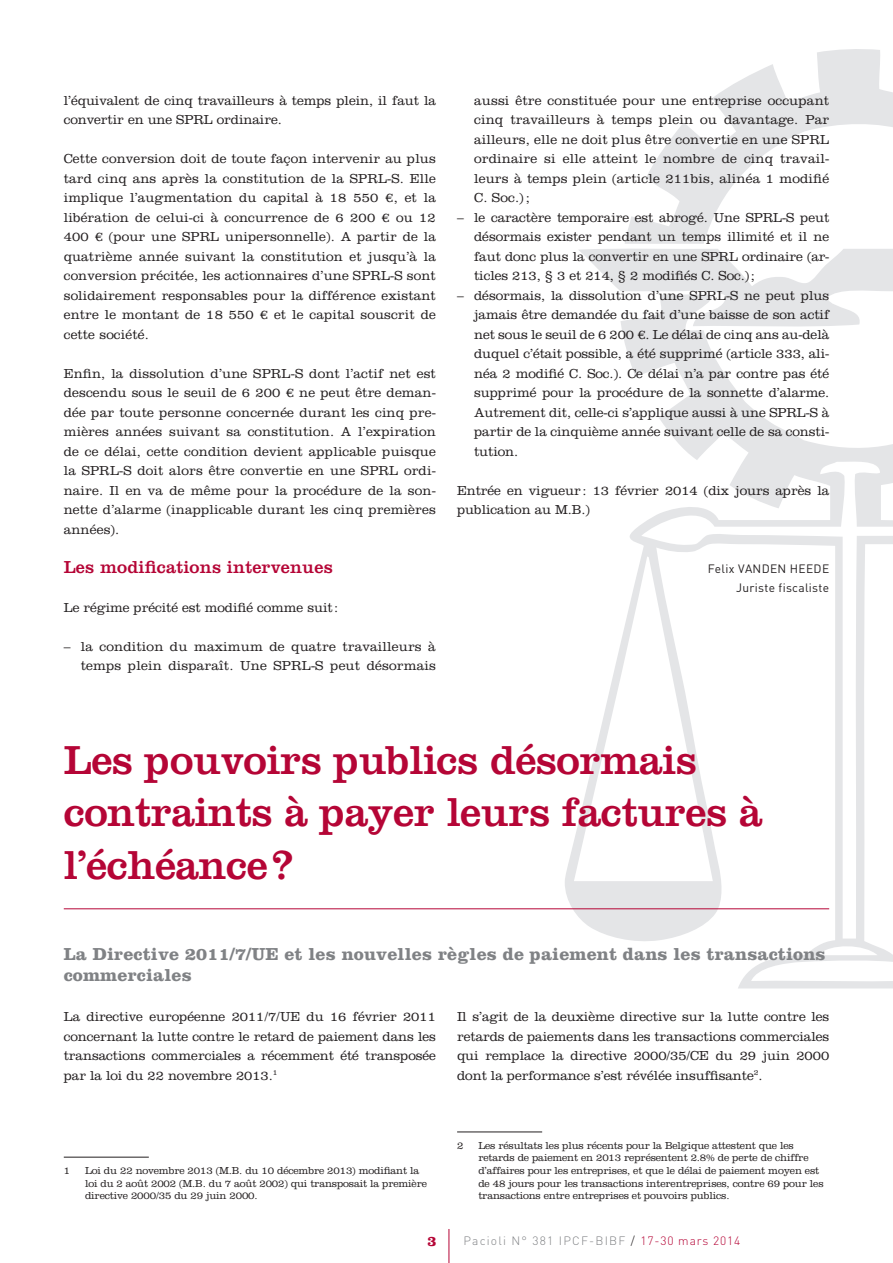
<style>
.page{position:relative;width:893px;height:1263px;background:#fff}
.page>*{position:absolute;margin:0;border:0;box-sizing:border-box;transform-origin:0 0}
.t1{font:42px/52.5px "Clarendon LT Std";letter-spacing:-.01em;color:#b50536}
.t2{font:700 18px/21.6px "Clarendon LT Std";letter-spacing:.01em;color:#808285}
.t3{font:18px "Clarendon LT Std";letter-spacing:.01em;color:#b50536}
.t4{font:700 14.85px "Clarendon LT Std";color:#b50536}
.t5{font:300 13.5px/19.5px "Clarendon LT Std";letter-spacing:-.005em;color:#231f20;text-align:justify}
.t6{font:300 12px "DIN";letter-spacing:.1em;color:#808285}
.t7{font:12px/19.5px "DIN";letter-spacing:.025em;color:#231f20;text-align:right}
.t8{font:300 10.5px/12.6px "Clarendon LT Std";letter-spacing:-.015em;color:#231f20}
.s1{color:#231f20}
.s2{color:#b50536}
</style>
<div class="page">
<svg style="left:565px;top:49px;width:328px;height:939px"></svg>
<hr style="left:449px;top:1229px;width:1px;height:34px;background:#b50536">
<hr style="left:64px;top:908px;width:765px;height:1px;background:#b50536">
<hr style="left:64px;top:1157px;width:85px;height:1px;background:#231f20">
<hr style="left:457px;top:1131px;width:85px;height:1px;background:#231f20">
<p class="t5" style="left:64px;top:92px;width:374px">l’équivalent de cinq travailleurs à temps plein, il faut la convertir en une SPRL ordinaire.</p>
<p class="t5" style="left:64px;top:150px;width:374px">Cette conversion doit de toute façon intervenir au plus tard cinq ans après la constitution de la SPRL-S. Elle implique l’augmentation du capital à 18 550 €, et la libération de celui-ci à concurrence de 6 200 € ou 12<br>400 € (pour une SPRL unipersonnelle). A partir de la quatrième année suivant la constitution et jusqu’à la conversion précitée, les actionnaires d’une SPRL-S sont solidairement responsables pour la différence existant entre le montant de 18 550 € et le capital souscrit de cette société.</p>
<p class="t5" style="left:64px;top:365px;width:374px">Enfin, la dissolution d’une SPRL-S dont l’actif net est descendu sous le seuil de 6 200 € ne peut être deman&shy;dée par toute personne concernée durant les cinq pre&shy;mières années suivant sa constitution. A l’expiration de ce délai, cette condition devient applicable puisque la SPRL-S doit alors être convertie en une SPRL ordi&shy;naire. Il en va de même pour la procédure de la son&shy;nette d’alarme (inapplicable durant les cinq premières années).</p>
<h2 class="t3" style="left:64px;top:560px;width:270px">Les modifications intervenues</h2>
<p class="t5" style="left:64px;top:599px;width:276px">Le régime précité est modifié comme suit :</p>
<p class="t5" style="left:64px;top:638px;width:374px;text-align:right">– la condition du maximum de quatre travailleurs à temps plein disparaît. Une SPRL-S peut désormais</p>
<p class="t5" style="left:474px;top:92px;width:357px">aussi être constituée pour une entreprise occupant cinq travailleurs à temps plein ou davantage. Par ailleurs, elle ne doit plus être convertie en une SPRL ordinaire si elle atteint le nombre de cinq travail&shy;leurs à temps plein (article 211bis, alinéa 1 modifié C. Soc.) ;</p>
<p class="t5" style="left:474px;top:209px;width:357px;text-indent:-17px">– le caractère temporaire est abrogé. Une SPRL-S peut désormais exister pendant un temps illimité et il ne faut donc plus la convertir en une SPRL ordinaire (ar&shy;ticles 213, § 3 et 214, § 2 modifiés C. Soc.) ;</p>
<p class="t5" style="left:474px;top:287px;width:357px;text-indent:-17px">– désormais, la dissolution d’une SPRL-S ne peut plus jamais être demandée du fait d’une baisse de son actif net sous le seuil de 6 200 €. Le délai de cinq ans au-delà duquel c’était possible, a été supprimé (article 333, ali&shy;néa 2 modifié C. Soc.). Ce délai n’a par contre pas été supprimé pour la procédure de la sonnette d’alarme.<br>Autrement dit, celle-ci s’applique aussi à une SPRL-S à partir de la cinquième année suivant celle de sa consti&shy;tution.</p>
<p class="t5" style="left:457px;top:482px;width:374px">Entrée en vigueur : 13 février 2014 (dix jours après la publication au M.B.)</p>
<p class="t7" style="left:708px;top:560px;width:123px">Felix VANDEN HEEDE<br>Juriste fiscaliste</p>
<h1 class="t1" style="left:64px;top:737px;width:700px">Les pouvoirs publics désormais contraints à payer leurs factures à l’échéance ?</h1>
<h2 class="t2" style="left:64px;top:945px;width:763px">La Directive 2011/7/UE et les nouvelles règles de paiement dans les transactions commerciales</h2>
<p class="t5" style="left:64px;top:1008px;width:374px">La directive européenne 2011/7/UE du 16 février 2011 concernant la lutte contre le retard de paiement dans les transactions commerciales a récemment été transposée par la loi du 22 novembre 2013.<sup>1</sup></p>
<p class="t5" style="left:457px;top:1008px;width:374px">Il s’agit de la deuxième directive sur la lutte contre les retards de paiements dans les transactions commerciales qui remplace la directive 2000/35/CE du 29 juin 2000 dont la performance s’est révélée insuffisante<sup>2</sup>.</p>
<p class="t8" style="left:64px;top:1165px;width:8px">1</p>
<p class="t8" style="left:85px;top:1165px;width:343px">Loi du 22 novembre 2013 (M.B. du 10 décembre 2013) modifiant la loi du 2 août 2002 (M.B. du 7 août 2002) qui transposait la première directive 2000/35 du 29 juin 2000.</p>
<p class="t8" style="left:457px;top:1140px;width:8px">2</p>
<p class="t8" style="left:478px;top:1140px;width:347px">Les résultats les plus récents pour la Belgique attestent que les retards de paiement en 2013 représentent 2.8% de perte de chiffre d’affaires pour les entreprises, et que le délai de paiement moyen est de 48 jours pour les transactions interentreprises, contre 69 pour les transactions entre entreprises et pouvoirs publics.</p>
<p class="t4" style="left:427px;top:1236px;width:11px">3</p>
<p class="t6" style="left:463px;top:1233px;width:278px">Pacioli N° 381 IPCF-BIBF <span class="s1">/</span> <span class="s2">17-30 mars 2014</span></p>
</div>
